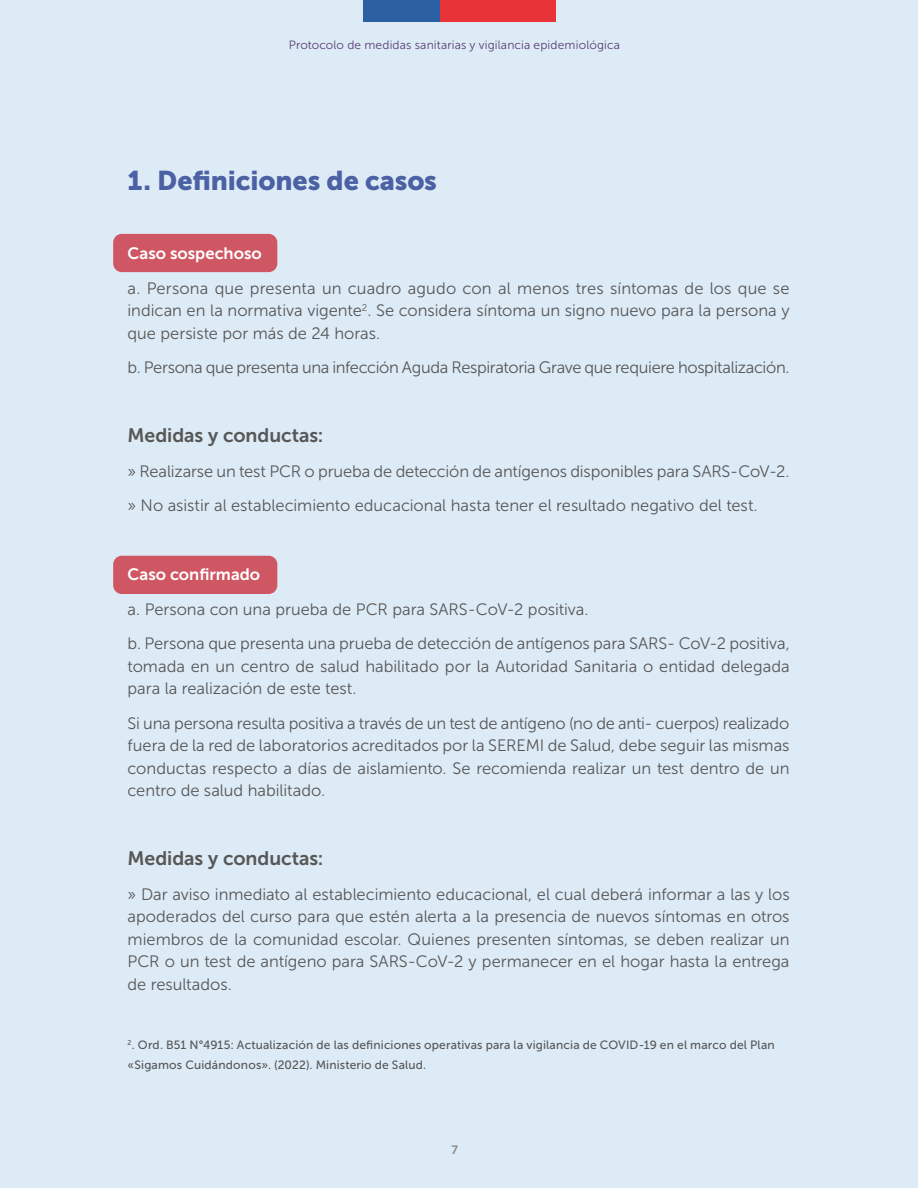
<style>
.page{position:relative;width:918px;height:1188px;background:#ddebf7}
.page>*{position:absolute;margin:0;border:0;box-sizing:border-box;transform-origin:0 0}
.t1{font:27px "Museo Sans 900";letter-spacing:-.005em;color:#4c61a3}
.t2{font:19.5px "Museo Sans 700";letter-spacing:-.005em;color:#575756}
.t3{font:16.5px/22.5px "Museo Sans 300";letter-spacing:-.005em;color:#575756;text-align:justify}
.t4{font:16.5px "Museo Sans 700";color:#fff}
.t5{font:12px/19.5px "Museo Sans 500";letter-spacing:.015em;color:#575756}
.t6{font:12px "Museo Sans 300";letter-spacing:.01em;color:#593d73}
.t7{font:12px "Museo Sans 700";color:#878787}
</style>
<div class="page">
<div style="left:113px;top:234px;width:164px;height:38px;background:#cf5763;border-radius:9px"></div>
<div style="left:113px;top:556px;width:164px;height:38px;background:#cf5763;border-radius:9px"></div>
<div style="left:363px;top:0;width:80px;height:21px;background:#2b61a3"></div>
<div style="left:440px;top:0;width:115px;height:21px;background:#e83338"></div>
<p class="t6" style="left:289px;top:39px;width:333px">Protocolo de medidas sanitarias y vigilancia epidemiológica</p>
<h1 class="t1" style="left:128px;top:166px;width:311px">1. Definiciones de casos</h1>
<p class="t4" style="left:128px;top:244px;width:136px">Caso sospechoso</p>
<p class="t3" style="left:128px;top:277px;width:664px">a. Persona que presenta un cuadro agudo con al menos tres síntomas de los que se indican en la normativa vigente<sup>2</sup>. Se considera síntoma un signo nuevo para la persona y que persiste por más de 24 horas.</p>
<p class="t3" style="left:128px;top:357px;width:664px">b. Persona que presenta una infección Aguda Respiratoria Grave que requiere hospitalización.</p>
<p class="t2" style="left:128px;top:425px;width:198px">Medidas y conductas:</p>
<p class="t3" style="left:128px;top:454px;width:663px;line-height:34.5px">» Realizarse un test PCR o prueba de detección de antígenos disponibles para SARS-CoV-2. » No asistir al establecimiento educacional hasta tener el resultado negativo del test.</p>
<p class="t4" style="left:128px;top:565px;width:134px">Caso confirmado</p>
<p class="t3" style="left:128px;top:592px;width:664px;line-height:34.5px">a. Persona con una prueba de PCR para SARS-CoV-2 positiva.<br>b. Persona que presenta una prueba de detección de antígenos para SARS- CoV-2 positiva,</p>
<p class="t3" style="left:128px;top:655px;width:664px">tomada en un centro de salud habilitado por la Autoridad Sanitaria o entidad delegada para la realización de este test.</p>
<p class="t3" style="left:128px;top:712px;width:664px">Si una persona resulta positiva a través de un test de antígeno (no de anti- cuerpos) realizado fuera de la red de laboratorios acreditados por la SEREMI de Salud, debe seguir las mismas conductas respecto a días de aislamiento. Se recomienda realizar un test dentro de un centro de salud habilitado.</p>
<p class="t2" style="left:128px;top:848px;width:198px">Medidas y conductas:</p>
<p class="t3" style="left:128px;top:883px;width:664px">» Dar aviso inmediato al establecimiento educacional, el cual deberá informar a las y los apoderados del curso para que estén alerta a la presencia de nuevos síntomas en otros miembros de la comunidad escolar. Quienes presenten síntomas, se deben realizar un PCR o un test de antígeno para SARS-CoV-2 y permanecer en el hogar hasta la entrega de resultados.</p>
<p class="t5" style="left:128px;top:1035px;width:649px"><sup>2</sup>. Ord. B51 N°4915: Actualización de las definiciones operativas para la vigilancia de COVID-19 en el marco del Plan «Sigamos Cuidándonos». (2022). Ministerio de Salud.</p>
<p class="t7" style="left:451px;top:1143px;width:8px">7</p>
</div>
